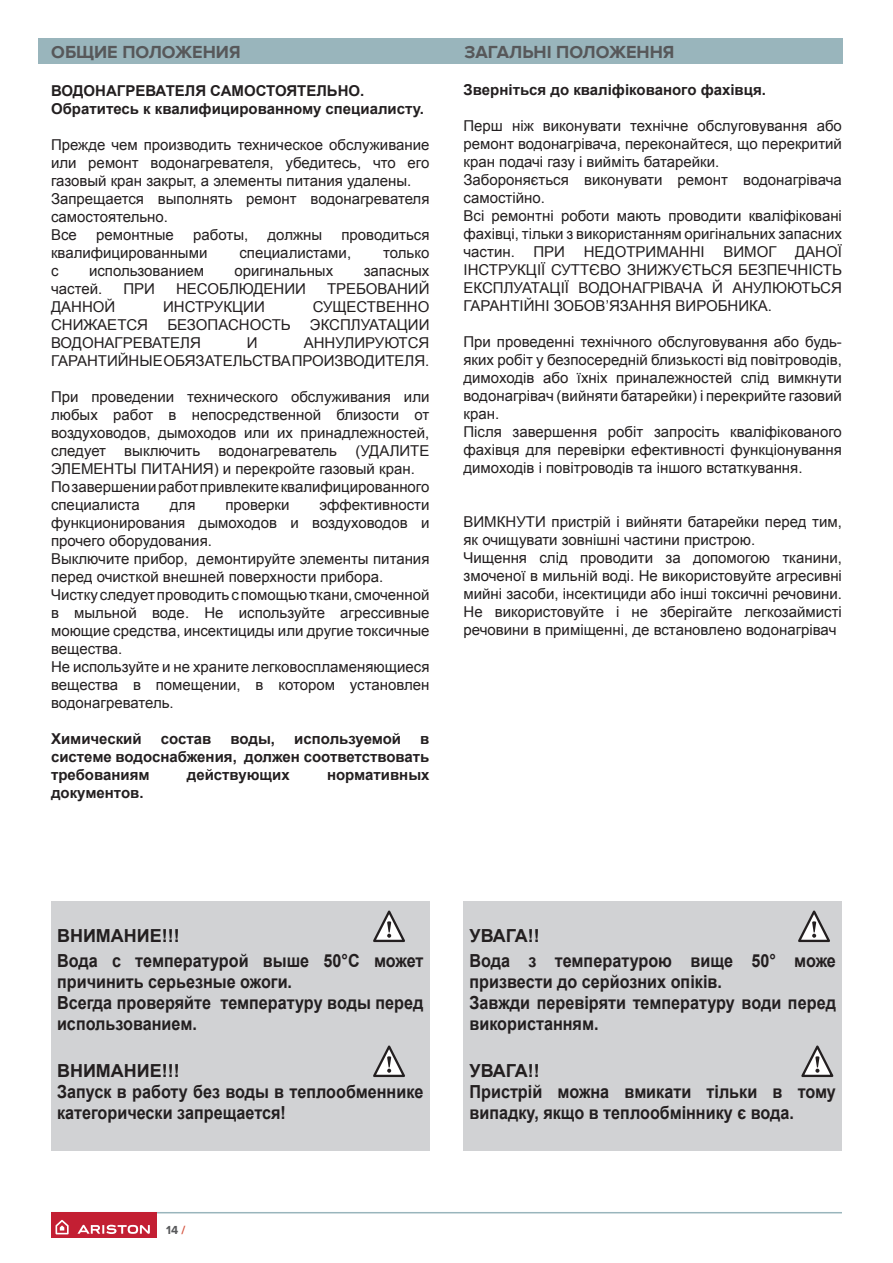
<style>
.page{position:relative;width:893px;height:1263px;background:#fff}
.page>*{position:absolute;margin:0;border:0;box-sizing:border-box;transform-origin:0 0}
.t1{font:700 18px/21px "Arial";color:#231f20}
.t2{font:700 18px/21px "Arial";color:#231f20;scale:.9 1}
.t3{font:700 18px "Proxima Nova";color:#57585a}
.t4{font:15px/18px "Arial";color:#231f20}
.t5{font:700 15px/18px "Arial";color:#231f20}
.t6{font:700 12px "Proxima Nova";color:#57585a}
.s1{color:#d55541}
</style>
<div class="page">
<hr style="left:51px;top:1212px;width:791px;height:1px;background:#99b5bc">
<div style="left:51px;top:1212px;width:106px;height:26px;background:#c31f33"></div>
<svg style="left:56px;top:1220px;width:13px;height:14px"></svg>
<svg style="left:77px;top:1225px;width:73px;height:9px"></svg>
<div style="left:38px;top:38px;width:804px;height:26px;background:#99b5bc"></div>
<div style="left:51px;top:901px;width:378px;height:250px;background:#d1d2d4"></div>
<svg style="left:373px;top:910px;width:32px;height:32px"></svg>
<svg style="left:373px;top:1045px;width:32px;height:32px"></svg>
<div style="left:463px;top:901px;width:379px;height:250px;background:#d1d2d4"></div>
<svg style="left:798px;top:910px;width:32px;height:32px"></svg>
<svg style="left:801px;top:1045px;width:33px;height:32px"></svg>
<p class="t3" style="left:51px;top:42px;width:191px">ОБЩИЕ ПОЛОЖЕНИЯ</p>
<p class="t3" style="left:464px;top:42px;width:212px">ЗАГАЛЬНІ ПОЛОЖЕННЯ</p>
<p class="t5" style="left:51px;top:82px;width:375px">ВОДОНАГРЕВАТЕЛЯ САМОСТОЯТЕЛЬНО.<br>Обратитесь к квалифицированному специалисту.</p>
<p class="t4" style="left:51px;top:136px;width:380px">Прежде чем производить техническое обслуживание или ремонт водонагревателя, убедитесь, что его газовый кран закрыт, а элементы питания удалены.<br>Запрещается выполнять ремонт водонагревателя самостоятельно.<br>Все</p>
<p class="t5" style="left:463px;top:81px;width:304px">Зверніться до кваліфікованого фахівця.</p>
<p class="t4" style="left:463px;top:117px;width:380px">Перш ніж виконувати технічне обслуговування або ремонт водонагрiвача, переконайтеся, що перекритий кран подачі газу і вийміть батарейки.<br>Забороняється виконувати ремонт водонагрiвача самостійно.<br>Всі ремонтні роботи мають проводити кваліфіковані фахівці, тільки з використанням оригінальних запасних частин. ПРИ НЕДОТРИМАННІ ВИМОГ ДАНОЇ ІНСТРУКЦІЇ СУТТЄВО ЗНИЖУЄТЬСЯ БЕЗПЕЧНІСТЬ ЕКСПЛУАТАЦІЇ ВОДОНАГРIВАЧА Й АНУЛЮЮТЬСЯ ГАРАНТІЙНІ ЗОБОВ’ЯЗАННЯ ВИРОБНИКА.</p>
<p class="t4" style="left:463px;top:333px;width:380px">При проведенні технічного обслуговування або будь&shy;яких робіт у безпосередній близькості від повітроводів, димоходів або їхніх приналежностей слід вимкнути водонагрiвач (вийняти батарейки) і перекрийте газовий кран.<br>Після завершення робіт запросіть кваліфікованого фахівця для перевірки ефективності функціонування димоходів і повітроводів та іншого встаткування.</p>
<p class="t4" style="left:463px;top:513px;width:380px">ВИМКНУТИ пристрій і вийняти батарейки перед тим, як очищувати зовнішні частини пристрою.<br>Чищення слід проводити за допомогою тканини, змоченої в мильній воді. Не використовуйте агресивні мийні засоби, інсектициди або інші токсичні речовини.<br>Не використовуйте і не зберігайте легкозаймисті речовини в приміщенні, де встановлено водонагрiвач</p>
<p class="t4" style="left:96px;top:226px;width:79px">ремонтные</p>
<p class="t4" style="left:193px;top:226px;width:57px">работы,</p>
<p class="t4" style="left:268px;top:226px;width:56px">должны</p>
<p class="t4" style="left:341px;top:226px;width:90px">проводиться</p>
<p class="t4" style="left:51px;top:244px;width:158px">квалифицированными</p>
<p class="t4" style="left:239px;top:244px;width:113px">специалистами,</p>
<p class="t4" style="left:383px;top:244px;width:48px">только</p>
<p class="t4" style="left:51px;top:262px;width:9px">с</p>
<p class="t4" style="left:89px;top:262px;width:117px">использованием</p>
<p class="t4" style="left:235px;top:262px;width:100px">оригинальных</p>
<p class="t4" style="left:364px;top:262px;width:67px">запасных</p>
<p class="t4" style="left:51px;top:280px;width:53px">частей.</p>
<p class="t4" style="left:123px;top:280px;width:33px">ПРИ</p>
<p class="t4" style="left:176px;top:280px;width:131px">НЕСОБЛЮДЕНИИ</p>
<p class="t4" style="left:327px;top:280px;width:104px">ТРЕБОВАНИЙ</p>
<p class="t4" style="left:51px;top:298px;width:66px">ДАННОЙ</p>
<p class="t4" style="left:163px;top:298px;width:103px">ИНСТРУКЦИИ</p>
<p class="t4" style="left:313px;top:298px;width:118px">СУЩЕСТВЕННО</p>
<p class="t4" style="left:51px;top:316px;width:99px">СНИЖАЕТСЯ</p>
<p class="t4" style="left:167px;top:316px;width:125px">БЕЗОПАСНОСТЬ</p>
<p class="t4" style="left:310px;top:316px;width:121px">ЭКСПЛУАТАЦИИ</p>
<p class="t4" style="left:51px;top:334px;width:151px">ВОДОНАГРЕВАТЕЛЯ</p>
<p class="t4" style="left:247px;top:334px;width:12px">И</p>
<p class="t4" style="left:51px;top:334px;width:380px;text-align:right">АННУЛИРУЮТСЯ<br>ГАРАНТИЙНЫЕ ОБЯЗАТЕЛЬСТВА ПРОИЗВОДИТЕЛЯ.</p>
<p class="t4" style="left:51px;top:388px;width:380px">При проведении технического обслуживания или любых работ в непосредственной близости от воздуховодов, дымоходов или их принадлежностей, следует выключить водонагреватель (УДАЛИТЕ ЭЛЕМЕНТЫ ПИТАНИЯ) и перекройте газовый кран.<br>По завершении работ привлеките квалифицированного специалиста</p>
<p class="t4" style="left:51px;top:496px;width:380px;text-indent:268px">эффективности функционирования дымоходов и воздуховодов и прочего оборудования.<br>Выключите прибор, демонтируйте элементы питания перед очисткой внешней поверхности прибора.<br>Чистку следует проводить с помощью ткани, смоченной в мыльной воде. Не используйте агрессивные моющие средства, инсектициды или другие токсичные вещества.<br>Не используйте и не храните легковоспламеняющиеся вещества в помещении, в котором установлен водонагреватель.</p>
<p class="t5" style="left:51px;top:730px;width:92px">Химический</p>
<p class="t5" style="left:161px;top:730px;width:52px">состав</p>
<p class="t5" style="left:231px;top:730px;width:46px">воды,</p>
<p class="t5" style="left:294px;top:730px;width:108px">используемой</p>
<p class="t4" style="left:170px;top:496px;width:27px">для</p>
<p class="t4" style="left:225px;top:496px;width:66px">проверки</p>
<p class="t5" style="left:51px;top:730px;width:380px;text-align:justify;text-indent:369px">в системе водоснабжения, должен соответствовать требованиям</p>
<p class="t5" style="left:187px;top:766px;width:104px">действующих</p>
<p class="t5" style="left:327px;top:766px;width:104px">нормативных</p>
<p class="t5" style="left:51px;top:784px;width:94px">документов.</p>
<p class="t1" style="left:57px;top:924px;width:368px;line-height:25px">ВНИМАНИЕ!!!<br>Вода с температурой выше 50°С может</p>
<p class="t2" style="left:57px;top:972px;width:409px">причинить серьезные ожоги.<br>Всегда проверяйте температуру воды перед использованием.</p>
<p class="t1" style="left:57px;top:1061px;width:368px">ВНИМАНИЕ!!!<br>Запуск в работу без воды в теплообменнике категорически запрещается!</p>
<p class="t6" style="left:166px;top:1223px;width:21px">14 <span class="s1">/</span></p>
<p class="t1" style="left:469px;top:924px;width:368px;line-height:25px">УВАГА!!<br>Вода з температурою вище 50° може</p>
<p class="t2" style="left:469px;top:972px;width:409px">призвести до серйозних опіків.<br>Завжди перевіряти температуру води перед використанням.</p>
<p class="t1" style="left:469px;top:1061px;width:368px">УВАГА!!<br>Пристрій можна вмикати тільки в тому випадку, якщо в теплообміннику є вода.</p>
</div>
